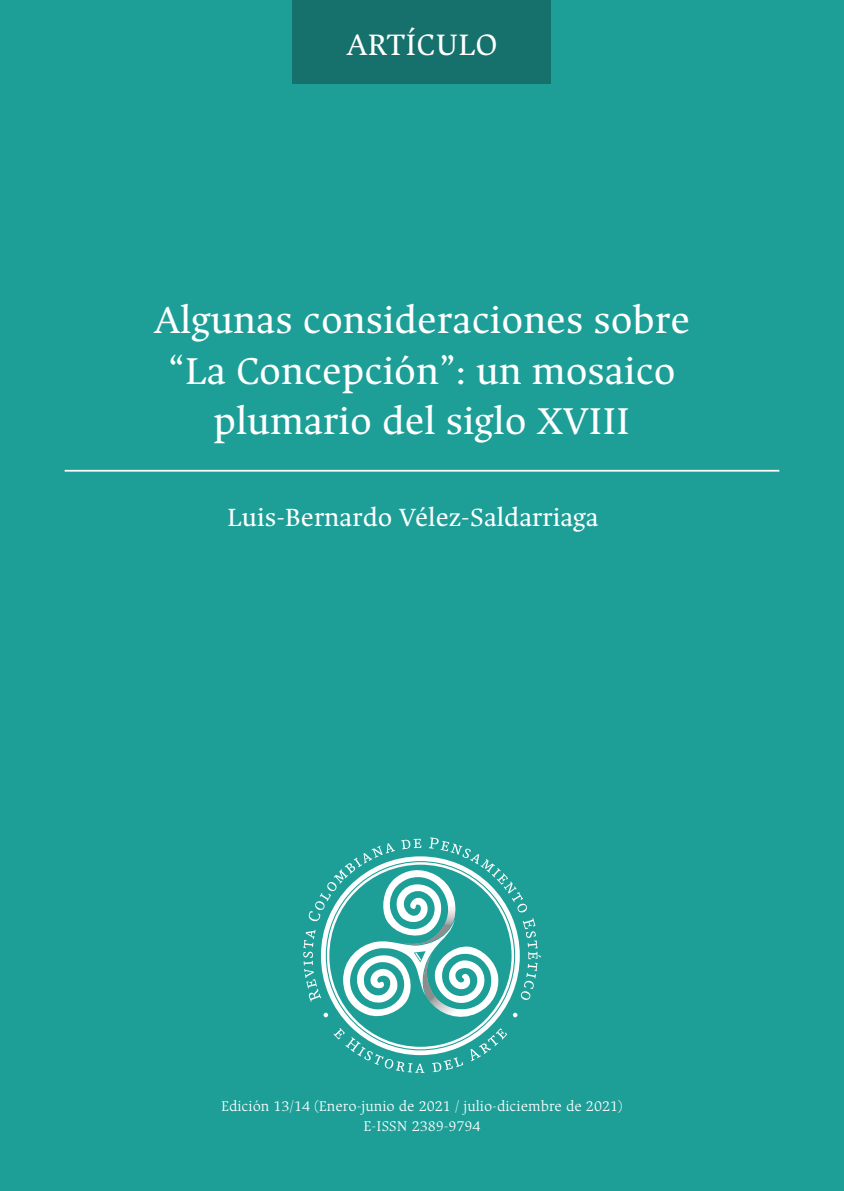
<style>
.page{position:relative;width:844px;height:1191px;background:#fff}
.page>*{position:absolute;margin:0;border:0;box-sizing:border-box;transform-origin:0 0}
.t1{font:42px/50.8px "Ancizar Serif";color:#fff;text-align:center}
.t2{font:33.25px "Ancizar Serif";color:#fff}
.t3{font:28px "Ancizar Serif";color:#fff}
.t4{font:300 15.75px/19.2px "Ancizar Serif";color:#fff;text-align:center}
</style>
<div class="page">
<div style="left:0;top:0;width:843px;height:1191px;background:#1d9f98"></div>
<svg style="left:303px;top:837px;width:237px;height:235px"></svg>
<div style="left:293px;top:0;width:258px;height:83px;background:#16706b"></div>
<hr style="left:65px;top:470px;width:714px;height:1px;background:#fff">
<p class="t2" style="left:346px;top:25px;width:153px">ARTÍCULO</p>
<p class="t1" style="left:154px;top:294px;width:538px">Algunas consideraciones sobre “La Concepción”: un mosaico plumario del siglo XVIII</p>
<p class="t3" style="left:227px;top:500px;width:373px">Luis-Bernardo Vélez-Saldarriaga</p>
<p class="t4" style="left:221px;top:1096px;width:403px">Edición 13/14 (Enero-junio de 2021 / julio-diciembre de 2021)<br>E-ISSN 2389-9794</p>
</div>
